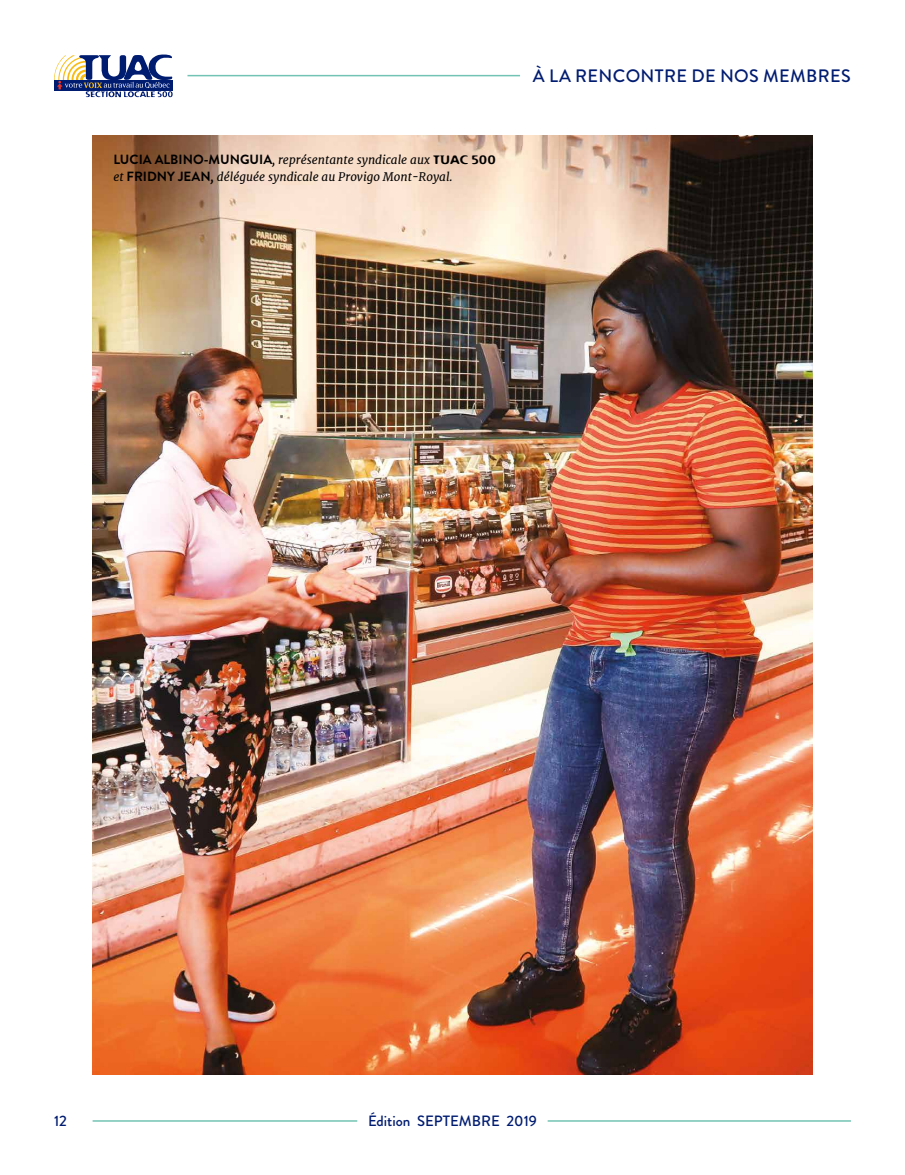
<style>
.page{position:relative;width:905px;height:1175px;background:#fff}
.page>*{position:absolute;margin:0;border:0;box-sizing:border-box;transform-origin:0 0}
.t1{font:500 18px "Brandon Grotesque";letter-spacing:.02em;color:#001c71}
.t2{font:500 15px "Brandon Grotesque";color:#001c71}
.t3{font:italic 11.85px/16.4px "Merriweather";color:#000}
.s1{font-family:"Brandon Grotesque";font-weight:700;font-style:normal;font-size:13.35px}
.s2{font-family:"Flexure";font-style:normal}
.s3{font-size:13.35px}
</style>
<div class="page">
<svg style="left:54px;top:54px;width:119px;height:43px"></svg>
<hr style="left:187px;top:75px;width:333px;height:1px;background:#73c3b4">
<hr style="left:547px;top:1120px;width:303px;height:1px;background:#73c3b4">
<hr style="left:93px;top:1120px;width:264px;height:1px;background:#73c3b4">
<img style="left:93px;top:135px;width:719px;height:939px">
<p class="t3" style="left:113px;top:152px;width:384px"><span class="s1">LUCIA ALBINO-MUNGUIA</span>, représentante syndicale aux <span class="s2">TUAC 500 </span>et <span class="s1">FRIDNY JEAN</span><span class="s3">,</span> déléguée syndicale au Provigo Mont-Royal.</p>
<h1 class="t1" style="left:533px;top:63px;width:319px">À LA RENCONTRE DE NOS MEMBRES</h1>
<p class="t2" style="left:54px;top:1110px;width:14px">12</p>
<p class="t2" style="left:368px;top:1110px;width:170px">Édition SEPTEMBRE 2019</p>
</div>
